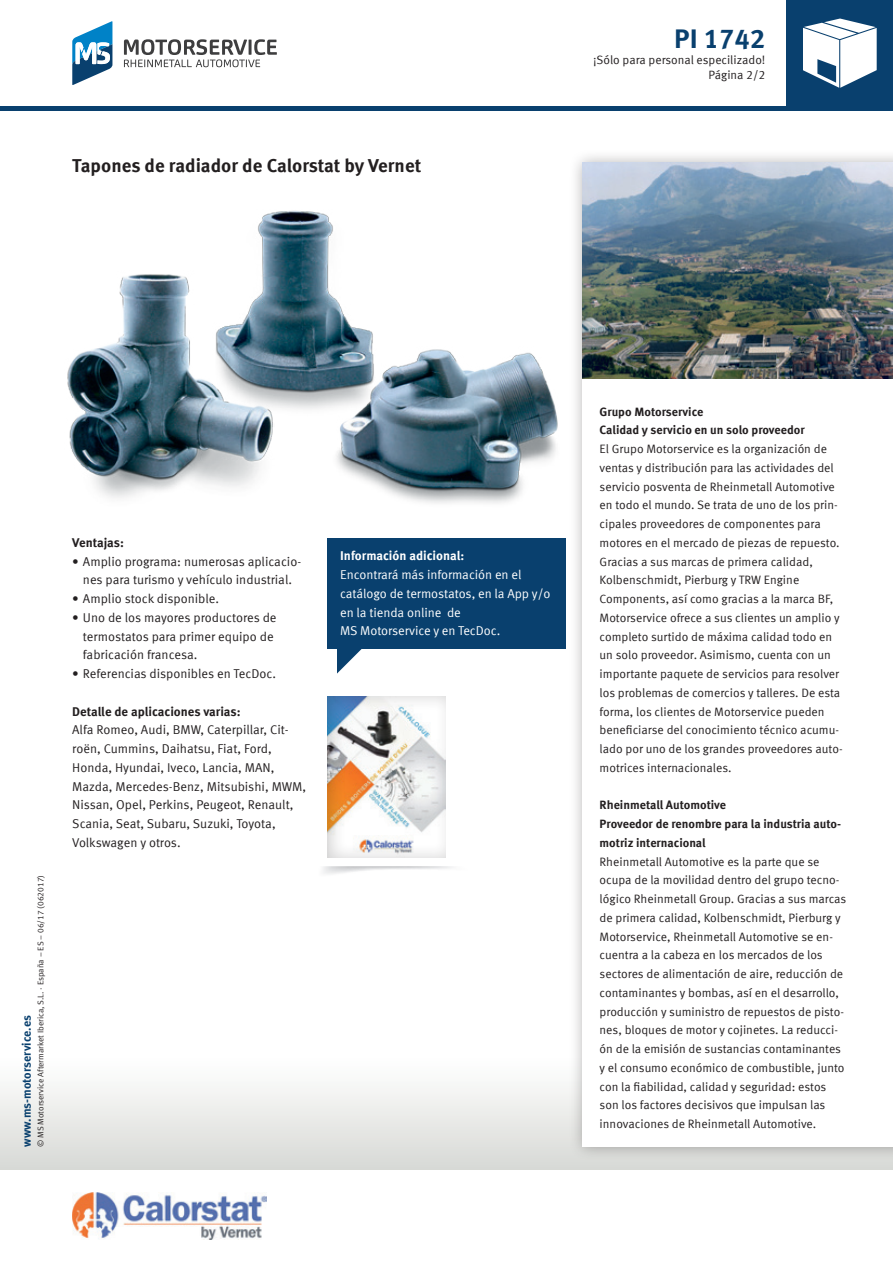
<style>
.page{position:relative;width:893px;height:1263px;background:#fff}
.page>*{position:absolute;margin:0;border:0;box-sizing:border-box;transform-origin:0 0}
.t1{font:700 27px "Meta Offc Pro";color:#09406e}
.t2{font:700 18.75px "Meta Offc Pro";color:#231f20}
.t3{font:12.75px/18.8px "Meta Offc Pro Norm";color:#231f20}
.t4{font:12.75px/18.8px "Meta Offc Pro Norm";letter-spacing:-.005em;color:#fff}
.t5{font:700 12.75px "Meta Offc Pro";letter-spacing:-.005em;color:#231f20}
.t6{font:700 12.75px "Meta Offc Pro";color:#fff}
.t7{font:12.15px/18.8px "Meta Offc Pro Norm";color:#231f20}
.t8{font:700 12.15px/18.8px "Meta Offc Pro";color:#231f20}
.t9{font:12px "Meta Offc Pro Norm";color:#231f20}
.t10{font:700 12px "Meta Offc Pro";color:#09406e}
.t11{font:8.25px "Meta Offc Pro Norm";color:#231f20}
</style>
<div class="page">
<div style="left:0;top:106px;width:893px;height:5px;background:#09406e"></div>
<div style="left:0;top:1054px;width:893px;height:115px;background:linear-gradient(to bottom,#fff,#d8d9d6)"></div>
<div style="left:787px;top:0;width:106px;height:106px;background:#09406e"></div>
<svg style="left:803px;top:19px;width:74px;height:69px"></svg>
<svg style="left:124px;top:39px;width:153px;height:28px"></svg>
<svg style="left:72px;top:21px;width:40px;height:64px"></svg>
<img style="left:72px;top:1193px;width:195px;height:46px">
<div style="left:568px;top:149px;width:325px;height:1012px;background:#231f20;opacity:.35"></div>
<div style="left:583px;top:163px;width:310px;height:984px;background:#fff"></div>
<img style="left:583px;top:163px;width:310px;height:215px">
<img style="left:67px;top:274px;width:206px;height:224px">
<img style="left:213px;top:210px;width:160px;height:209px">
<img style="left:327px;top:347px;width:244px;height:191px">
<div style="left:327px;top:538px;width:239px;height:110px;background:#09406e"></div>
<svg style="left:337px;top:648px;width:25px;height:25px"></svg>
<div style="left:327px;top:695px;width:120px;height:171px;background:#231f20;opacity:.2"></div>
<h2 class="t2" style="left:72px;top:151px;width:350px">Tapones de radiador de Calorstat by Vernet</h2>
<h1 class="t1" style="left:674px;top:18px;width:93px">PI 1742</h1>
<p class="t9" style="left:708px;top:66px;width:59px">Página 2/2</p>
<p class="t9" style="left:593px;top:51px;width:174px">¡Sólo para personal especilizado!</p>
<p class="t11" style="left:34px;top:1147px;width:274px;rotate:-90deg">© MS Motorservice Aftermarket Iberica, S.L. · España – ES – 06/17 (062017)</p>
<p class="t10" style="left:17px;top:1147px;width:133px;rotate:-90deg">www.ms-motorservice.es</p>
<p class="t5" style="left:72px;top:532px;width:53px">Ventajas:</p>
<p class="t3" style="left:72px;top:551px;width:230px;text-align:center">• Amplio programa: numerosas aplicacio&shy;nes para turismo y vehículo industrial.</p>
<p class="t3" style="left:72px;top:588px;width:148px">• Amplio stock disponible.</p>
<p class="t3" style="left:83px;top:607px;width:195px;text-indent:-11px">• Uno de los mayores productores de termostatos para primer equipo de fabricación francesa.</p>
<p class="t3" style="left:72px;top:663px;width:205px">• Referencias disponibles en TecDoc.</p>
<p class="t5" style="left:72px;top:701px;width:170px">Detalle de aplicaciones varias:</p>
<p class="t3" style="left:72px;top:720px;width:235px">Alfa Romeo, Audi, BMW, Caterpillar, Cit&shy;roën, Cummins, Daihatsu, Fiat, Ford, Honda, Hyundai, Iveco, Lancia, MAN, Mazda, Mercedes-Benz, Mitsubishi, MWM, Nissan, Opel, Perkins, Peugeot, Renault, Scania, Seat, Subaru, Suzuki, Toyota, Volkswagen y otros.</p>
<p class="t6" style="left:340px;top:546px;width:126px">Información adicional:</p>
<p class="t4" style="left:340px;top:564px;width:212px">Encontrará más información en el catálogo de termostatos, en la App y/o en la tienda online de<br>MS -Motorservice y en TecDoc.</p>
<p class="t8" style="left:600px;top:401px;width:207px">Grupo Motorservice<br>Calidad y servicio en un solo proveedor</p>
<p class="t7" style="left:600px;top:439px;width:245px">El Grupo Motorservice es la organización de ventas y distribución para las actividades del servicio posventa de Rheinmetall Automotive en todo el mundo. Se trata de uno de los prin&shy;cipales proveedores de componentes para motores en el mercado de piezas de repuesto.<br>Gracias a sus marcas de primera calidad, Kolbenschmidt, Pierburg y TRW Engine Components, así como gracias a la marca BF, Motorservice ofrece a sus clientes un amplio y completo surtido de máxima calidad todo en un solo proveedor. Asimismo, cuenta con un importante paquete de servicios para resolver los problemas de comercios y talleres. De esta forma, los clientes de Motorservice pueden beneficiarse del conocimiento técnico acumu&shy;lado por uno de los grandes proveedores auto&shy;motrices internacionales.</p>
<p class="t8" style="left:600px;top:795px;width:243px">Rheinmetall Automotive<br>Proveedor de renombre para la industria auto&shy;motriz internacional</p>
<p class="t7" style="left:600px;top:851px;width:248px">Rheinmetall Automotive es la parte que se ocupa de la movilidad dentro del grupo tecno&shy;lógico Rheinmetall Group. Gracias a sus marcas de primera calidad, Kolbenschmidt, Pierburg y Motorservice, Rheinmetall Automotive se en&shy;cuentra a la cabeza en los mercados de los sectores de alimentación de aire, reducción de contaminantes y bombas, así en el desarrollo, producción y suministro de repuestos de pisto&shy;nes, bloques de motor y cojinetes. La reducci&shy;ón de la emisión de sustancias contaminantes y el consumo económico de combustible, junto con la fiabilidad, calidad y seguridad: estos son los factores decisivos que impulsan las innovaciones de Rheinmetall Automotive.</p>
</div>
